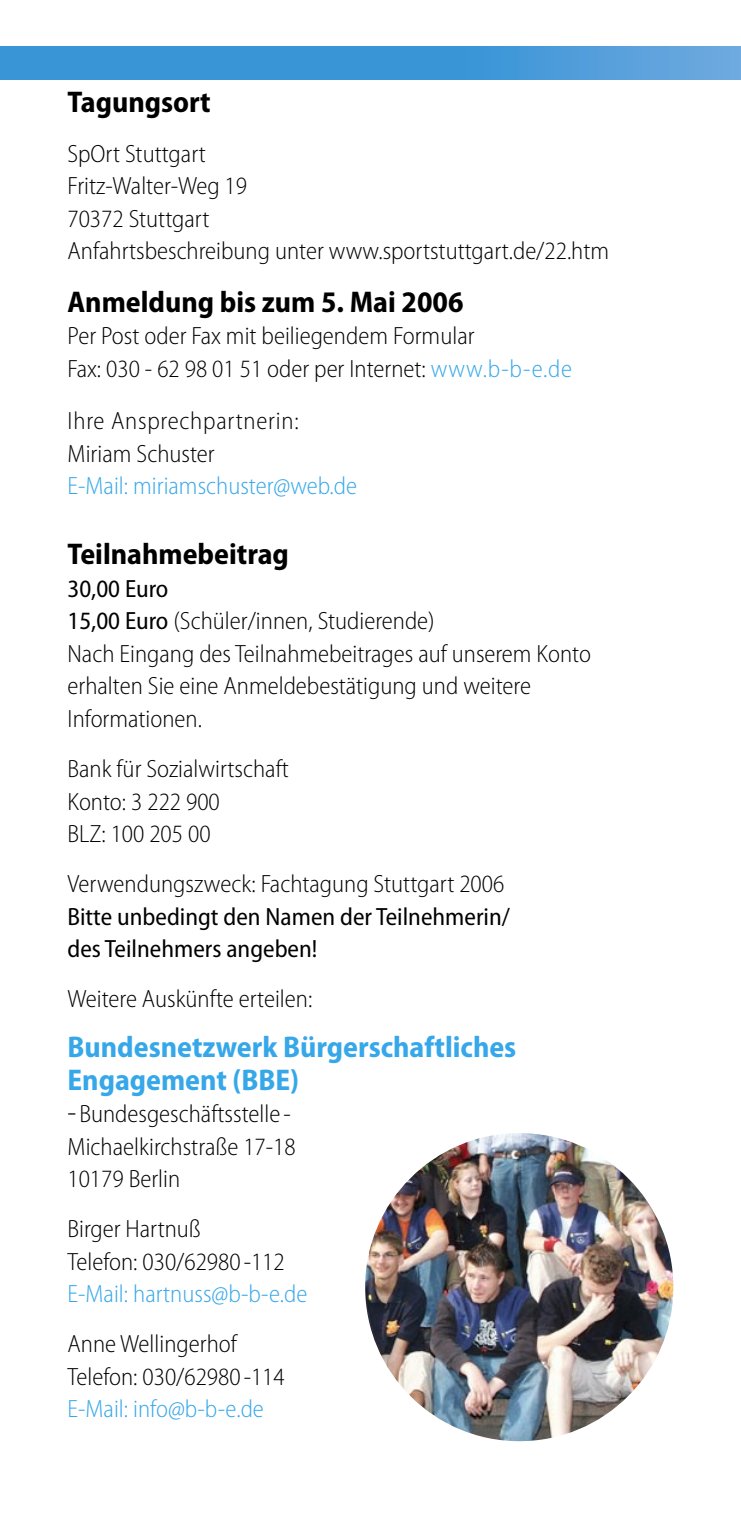
<style>
.page{position:relative;width:741px;height:1516px;background:#fff}
.page>*{position:absolute;margin:0;border:0;box-sizing:border-box;transform-origin:0 0}
.t1{font:700 semi-condensed 30px "Myriad Pro";color:#000}
.t2{font:700 semi-condensed 30px/32.5px "Myriad Pro";color:#36a7e9}
.t3{font:300 semi-condensed 25px/32.5px "Myriad Pro";color:#000}
.t4{font:300 semi-condensed 25px "Myriad Pro";color:#36a7e9}
.t5{font:semi-condensed 25px/32.5px "Myriad Pro";color:#000}
.t6{font:300 semi-condensed 25px/32.5px "Myriad Pro";letter-spacing:.03em;color:#000}
.s1{color:#36a7e9}
.s2{font-weight:400}
.s3{font-size:30px}
</style>
<div class="page">
<svg style="left:0;top:47px;width:741px;height:33px;background:#4398d8"></svg>
<img style="left:364px;top:1132px;width:310px;height:310px;border-radius:50%">
<p class="t1" style="left:67px;top:85px;width:145px">Tagungsort</p>
<p class="t3" style="left:67px;top:138px;width:543px">SpOrt Stuttgart<br>Fritz-Walter-Weg 19<br>70372 Stuttgart<br>Anfahrtsbeschreibung unter www.sportstuttgart.de/22.htm</p>
<p class="t1" style="left:67px;top:285px;width:397px">Anmeldung bis zum 5. Mai 2006</p>
<p class="t3" style="left:67px;top:320px;width:506px">Per Post oder Fax mit beiliegendem Formular<br>Fax: 030 - 62 98 01 51 oder per Internet: <span class="s1">www.b-b-e.de</span></p>
<p class="t6" style="left:67px;top:405px;width:233px">Ihre Ansprechpartnerin:<br>Miriam Schuster</p>
<p class="t4" style="left:67px;top:472px;width:291px">E-Mail: miriamschuster@web.de</p>
<p class="t1" style="left:67px;top:537px;width:223px">Teilnahmebeitrag</p>
<p class="t3" style="left:67px;top:573px;width:525px"><span class="s2">30,00 Euro<br>15,00 Euro</span> (Schüler/innen, Studierende)<br>Nach Eingang des Teilnahmebeitrages auf unserem Konto erhalten Sie eine Anmeldebestätigung und weitere Informationen.</p>
<p class="t3" style="left:67px;top:753px;width:223px">Bank für Sozialwirtschaft<br>Konto: 3 222 900<br>BLZ: 100 205 00</p>
<p class="t3" style="left:67px;top:868px;width:438px">Verwendungszweck: Fachtagung Stuttgart 2006</p>
<p class="t5" style="left:67px;top:900px;width:444px">Bitte unbedingt den Namen der Teilnehmerin/ des Teilnehmers angeben!</p>
<p class="t3" style="left:67px;top:983px;width:246px">Weitere Auskünfte erteilen:</p>
<p class="t2" style="left:67px;top:1031px;width:450px">Bundesnetzwerk Bürgerschaftliches<br>Engagement (BBE)</p>
<p class="t3" style="left:67px;top:1098px;width:230px"><span class="s3">-</span> Bundesgeschäftsstelle -<br>Michaelkirchstraße 17-18<br>10179 Berlin</p>
<p class="t3" style="left:67px;top:1213px;width:219px">Birger Hartnuß<br>Telefon: 030/62980 -112</p>
<p class="t4" style="left:67px;top:1280px;width:241px">E-Mail: hartnuss@b-b-e.de</p>
<p class="t3" style="left:67px;top:1328px;width:219px">Anne Wellingerhof<br>Telefon: 030/62980 -114</p>
<p class="t4" style="left:67px;top:1395px;width:198px">E-Mail: info@b-b-e.de</p>
</div>
